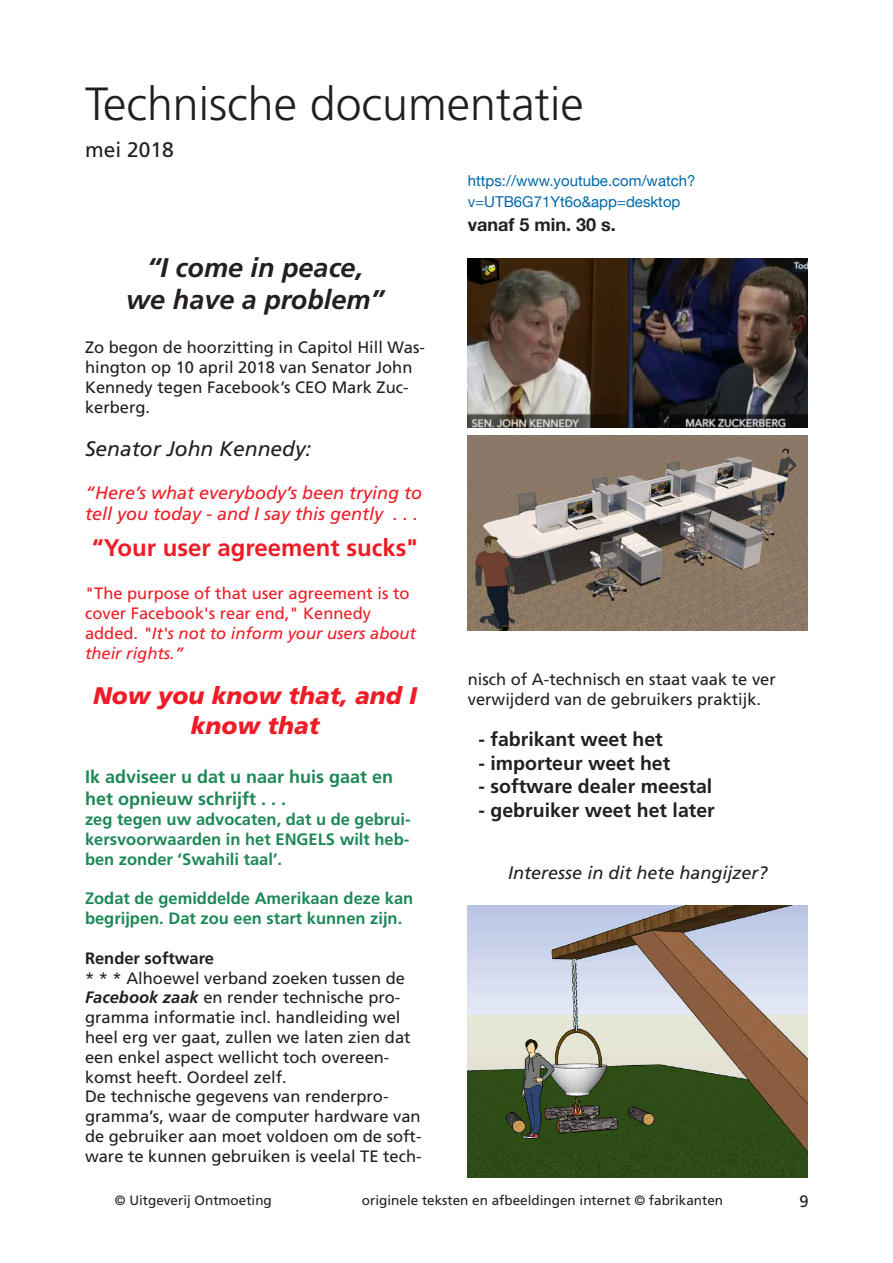
<style>
.page{position:relative;width:893px;height:1263px;background:#fff}
.page>*{position:absolute;margin:0;border:0;box-sizing:border-box;transform-origin:0 0}
.t1{font:300 46.5px "Frutiger";color:#231f20}
.t2{font:italic 700 27px/32.4px "Frutiger";color:#231f20;text-align:center}
.t3{font:italic 900 24px/29.8px "Frutiger";color:#ee1c26;text-align:center}
.t4{font:700 24px "Frutiger";color:#ee1c26}
.t5{font:italic 21px "Frutiger";color:#231f20}
.t6{font:21px "Frutiger";color:#231f20}
.t7{font:700 19.5px "Frutiger";color:#231f20}
.t8{font:italic 18px/21.6px "Frutiger";color:#ee1c26}
.t9{font:700 18px/21.6px "Frutiger";color:#1e8857}
.t10{font:italic 18px "Frutiger";color:#231f20}
.t11{font:700 18px "Helvetica Neue";color:#231f20}
.t12{font:16.5px/19.8px "Frutiger";color:#231f20}
.t13{font:700 16.5px/19.8px "Frutiger";color:#1e8857;text-align:justify}
.t14{font:16.5px/19.8px "Frutiger";color:#ee1c26}
.t15{font:700 16.5px "Frutiger";color:#231f20}
.t16{font:15px/21px "Helvetica Neue";color:#0068a8}
.t17{font:13.5px "Frutiger";color:#231f20}
.s1{font-style:italic}
.s2{font-weight:700;font-style:italic}
</style>
<div class="page">
<img style="left:468px;top:435px;width:340px;height:195px">
<svg style="left:468px;top:427px;width:340px;height:1px"></svg>
<img style="left:468px;top:258px;width:340px;height:169px">
<img style="left:468px;top:905px;width:340px;height:273px">
<h1 class="t1" style="left:85px;top:85px;width:500px">Technische documentatie</h1>
<p class="t6" style="left:85px;top:141px;width:90px">mei 2018</p>
<p class="t16" style="left:468px;top:170px;width:229px">https://www.youtube.com/watch? v=UTB6G71Yt6o&amp;app=desktop</p>
<p class="t11" style="left:468px;top:213px;width:150px">vanaf 5 min. 30 s.</p>
<h2 class="t2" style="left:126px;top:253px;width:259px">“I come in peace, we have a problem”</h2>
<p class="t12" style="left:85px;top:339px;width:341px">Zo begon de hoorzitting in Capitol Hill Was&shy;hington op 10 april 2018 van Senator John Kennedy tegen Facebook’s CEO Mark Zuc&shy;kerberg.</p>
<p class="t5" style="left:85px;top:440px;width:228px">Senator John Kennedy:</p>
<p class="t8" style="left:85px;top:483px;width:339px">“Here’s what everybody’s been trying to tell you today - and I say this gently . . .</p>
<h3 class="t4" style="left:92px;top:538px;width:327px">“Your user agreement sucks"</h3>
<p class="t14" style="left:85px;top:585px;width:332px">"The purpose of that user agreement is to cover Facebook's rear end," Kennedy added. <span class="s1">"It's not to inform your users about their rights.”</span></p>
<h3 class="t3" style="left:93px;top:683px;width:326px">Now you know that, and I know that</h3>
<p class="t9" style="left:85px;top:767px;width:310px">Ik adviseer u dat u naar huis gaat en het opnieuw schrijft . . .</p>
<p class="t13" style="left:85px;top:811px;width:327px">zeg tegen uw advocaten, dat u de gebrui&shy;kersvoorwaarden in het ENGELS wilt heb&shy;ben zonder ‘Swahili taal’.</p>
<p class="t13" style="left:85px;top:890px;width:330px">Zodat de gemiddelde Amerikaan deze kan begrijpen. Dat zou een start kunnen zijn.</p>
<p class="t15" style="left:85px;top:951px;width:130px">Render software</p>
<p class="t12" style="left:85px;top:969px;width:338px">* * * Alhoewel verband zoeken tussen de <span class="s2">Facebook zaak</span> en render technische pro&shy;gramma informatie incl. handleiding wel heel erg ver gaat, zullen we laten zien dat een enkel aspect wellicht toch overeen&shy;komst heeft. Oordeel zelf.<br>De technische gegevens van renderpro&shy;gramma’s, waar de computer hardware van de gebruiker aan moet voldoen om de soft&shy;ware te kunnen gebruiken is veelal TE tech-</p>
<p class="t12" style="left:468px;top:670px;width:310px">nisch of A-technisch en staat vaak te ver verwijderd van de gebruikers praktijk.</p>
<p class="t7" style="left:479px;top:732px;width:186px">- fabrikant weet het</p>
<p class="t7" style="left:479px;top:755px;width:193px">- importeur weet het</p>
<p class="t7" style="left:479px;top:779px;width:235px">- software dealer meestal</p>
<p class="t7" style="left:479px;top:802px;width:238px">- gebruiker weet het later</p>
<p class="t10" style="left:508px;top:865px;width:261px">Interesse in dit hete hangijzer?</p>
<p class="t17" style="left:115px;top:1194px;width:159px">© Uitgeverij Ontmoeting</p>
<p class="t17" style="left:362px;top:1194px;width:363px">originele teksten en afbeeldingen internet © fabrikanten</p>
<p class="t12" style="left:799px;top:1192px;width:11px">9</p>
</div>
